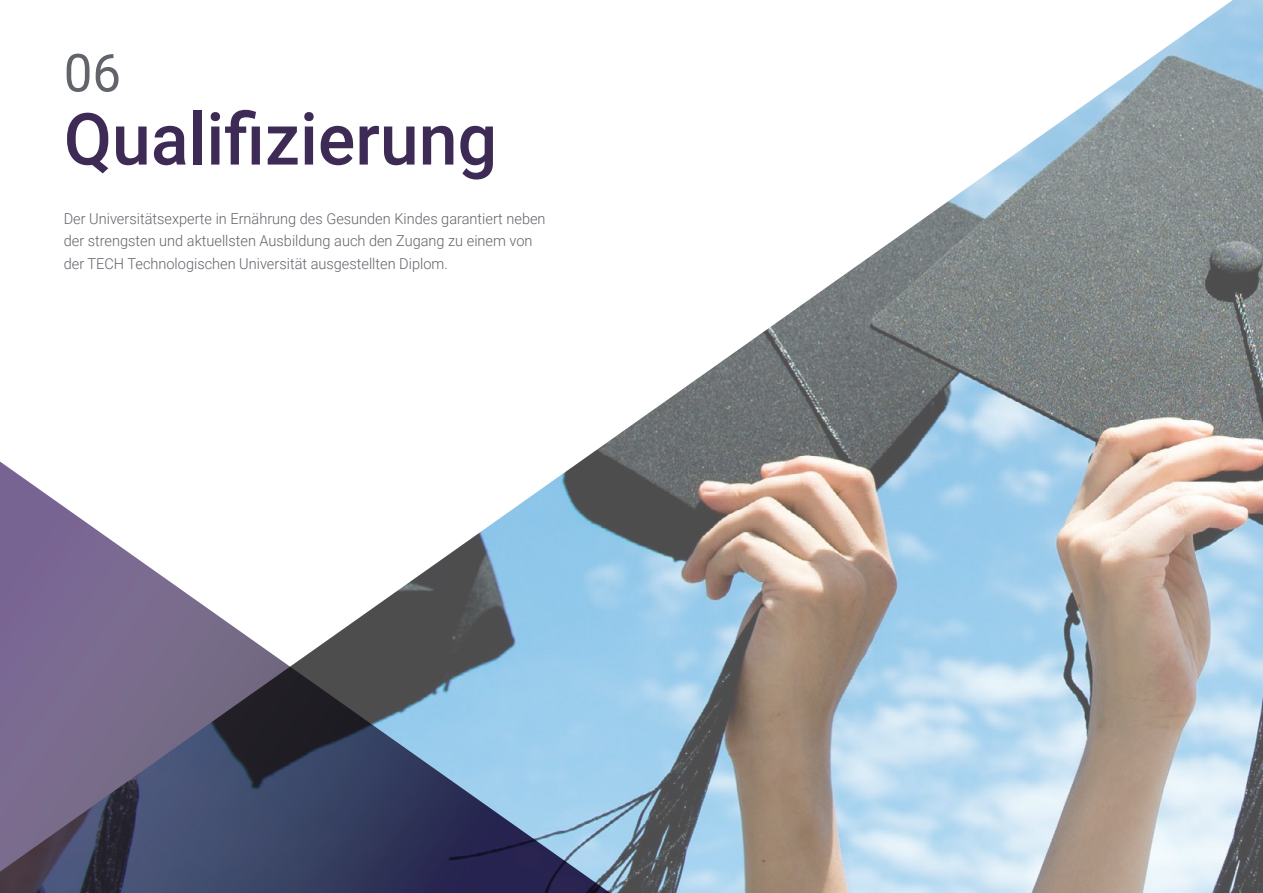
<style>
.page{position:relative;width:1263px;height:893px;background:#fff}
.page>*{position:absolute;margin:0;border:0;box-sizing:border-box;transform-origin:0 0}
.t1{font:500 72px "Roboto";color:#3d2b56}
.t2{font:52.5px "Roboto";color:#61646a}
.t3{font:300 15px/22.5px "Roboto";color:#61646a}
</style>
<div class="page">
<img style="left:602px;top:0;width:661px;height:893px">
<svg style="left:0;top:446px;width:640px;height:447px"></svg>
<h2 class="t2" style="left:64px;top:36px;width:59px">06</h2>
<h1 class="t1" style="left:64px;top:89px;width:435px">Qualifizierung</h1>
<p class="t3" style="left:64px;top:207px;width:483px">Der Universitätsexperte in Ernährung des Gesunden Kindes garantiert neben der strengsten und aktuellsten Ausbildung auch den Zugang zu einem von der TECH Technologischen Universität ausgestellten Diplom.</p>
</div>
